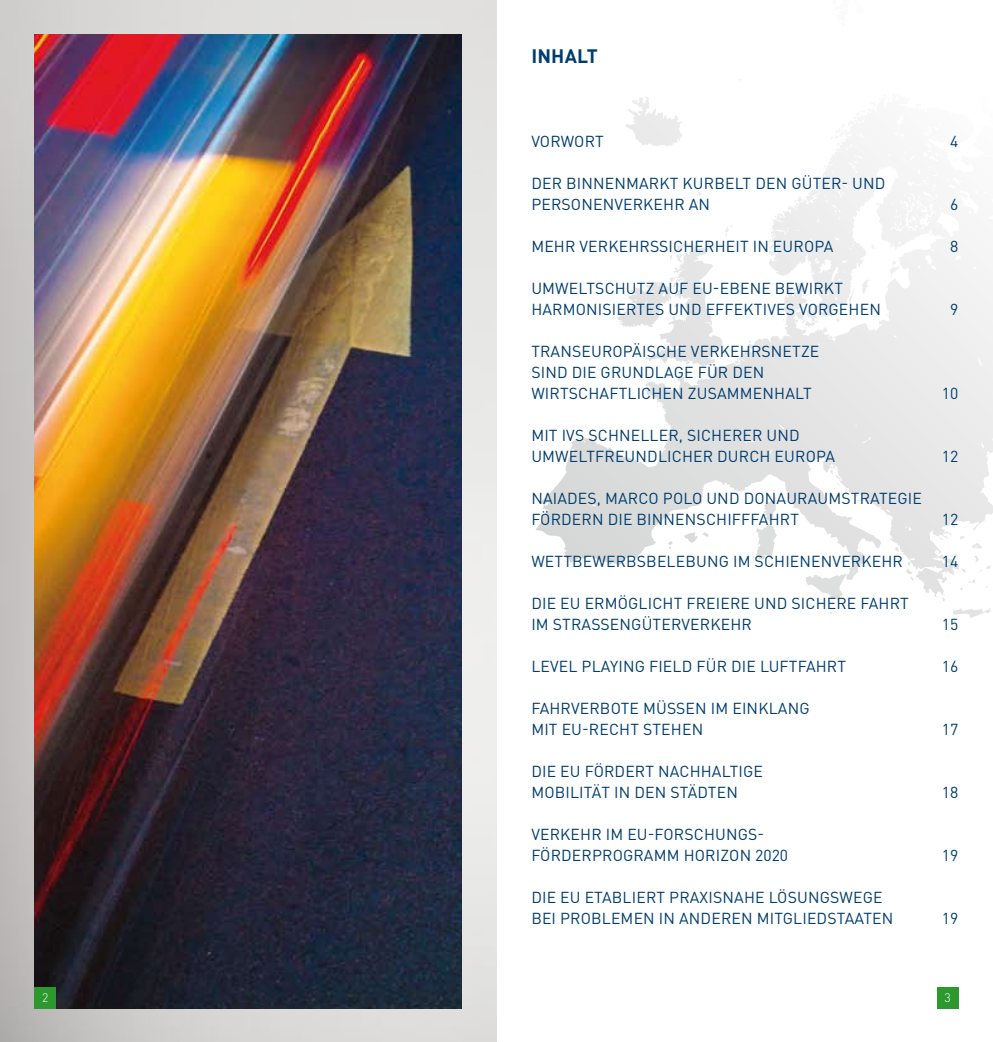
<style>
.page{position:relative;width:993px;height:1042px;background:#fff}
.page>*{position:absolute;margin:0;border:0;box-sizing:border-box;transform-origin:0 0}
.t1{font:700 19.25px "DIN Pro";color:#003d6e}
.t2{font:15.75px "DIN Pro";letter-spacing:.01em;color:#003d6e}
.t3{font:300 12.25px "DIN Pro";color:#fff}
</style>
<div class="page">
<svg style="left:496px;top:0;width:496px;height:618px"></svg>
<img style="left:0;top:0;width:496px;height:1042px">
<img style="left:35px;top:35px;width:426px;height:973px">
<div style="left:936px;top:987px;width:21px;height:21px;background:#2c982e"></div>
<div style="left:35px;top:987px;width:21px;height:21px;background:#2c982e"></div>
<p class="t1" style="left:531px;top:43px;width:19px">Inhalt</p>
<p class="t2" style="left:531px;top:131px;width:61px">VORWORT</p>
<p class="t2" style="left:949px;top:131px;width:10px">4</p>
<p class="t2" style="left:531px;top:173px;width:57px">DER BINNENMARKT</p>
<p class="t2" style="left:682px;top:173px;width:11px">KURBELT</p>
<p class="t2" style="left:755px;top:173px;width:11px">DEN</p>
<p class="t2" style="left:791px;top:173px;width:73px">GÜTER- UND</p>
<p class="t2" style="left:531px;top:194px;width:21px">PERS</p>
<p class="t2" style="left:570px;top:194px;width:22px">ONENVERKEHR</p>
<p class="t2" style="left:688px;top:194px;width:9px">AN</p>
<p class="t2" style="left:949px;top:194px;width:10px">6</p>
<p class="t2" style="left:531px;top:236px;width:24px">MEHR</p>
<p class="t2" style="left:579px;top:236px;width:19px">VERKEHRSSI</p>
<p class="t2" style="left:673px;top:236px;width:21px">CHERHEIT</p>
<p class="t2" style="left:752px;top:236px;width:69px">IN EUROPA</p>
<p class="t2" style="left:949px;top:236px;width:10px">8</p>
<p class="t2" style="left:531px;top:278px;width:22px">UMWELTS</p>
<p class="t2" style="left:604px;top:278px;width:21px">CHUT</p>
<p class="t2" style="left:645px;top:278px;width:24px">Z AUF</p>
<p class="t2" style="left:692px;top:278px;width:48px">EU-EBENE</p>
<p class="t2" style="left:774px;top:278px;width:11px">BEWIRKT</p>
<p class="t2" style="left:531px;top:299px;width:12px">HARM</p>
<p class="t2" style="left:575px;top:299px;width:20px">ONISIERTES</p>
<p class="t2" style="left:668px;top:299px;width:12px">UND</p>
<p class="t2" style="left:705px;top:299px;width:10px">EFFEKTIVES</p>
<p class="t2" style="left:798px;top:299px;width:29px">VORGEHEN</p>
<p class="t2" style="left:949px;top:299px;width:10px">9</p>
<p class="t2" style="left:531px;top:341px;width:20px">TRANSEUR</p>
<p class="t2" style="left:612px;top:341px;width:98px">OPÄISCHE VERKEHRSNET</p>
<p class="t2" style="left:800px;top:341px;width:17px">ZE</p>
<p class="t2" style="left:531px;top:362px;width:10px">SIND</p>
<p class="t2" style="left:571px;top:362px;width:9px">DIE</p>
<p class="t2" style="left:600px;top:362px;width:22px">GRUNDLAGE</p>
<p class="t2" style="left:697px;top:362px;width:46px">FÜR DEN</p>
<p class="t2" style="left:531px;top:383px;width:11px">WIRTS</p>
<p class="t2" style="left:578px;top:383px;width:20px">CHAFTLI</p>
<p class="t2" style="left:641px;top:383px;width:21px">CHEN</p>
<p class="t2" style="left:687px;top:383px;width:11px">ZUSAMMENHALT</p>
<p class="t2" style="left:941px;top:383px;width:18px">10</p>
<p class="t2" style="left:531px;top:425px;width:88px">MIT IVS SCHNELLER</p>
<p class="t2" style="left:678px;top:425px;width:44px">, SICHERER</p>
<p class="t2" style="left:766px;top:425px;width:12px">UND</p>
<p class="t2" style="left:531px;top:446px;width:11px">UMWELTFREUNDLI</p>
<p class="t2" style="left:671px;top:446px;width:21px">CHER</p>
<p class="t2" style="left:717px;top:446px;width:11px">DUR</p>
<p class="t2" style="left:749px;top:446px;width:74px">CH EUROPA</p>
<p class="t2" style="left:941px;top:446px;width:18px">12</p>
<p class="t2" style="left:531px;top:488px;width:22px">NAIADES</p>
<p class="t2" style="left:596px;top:488px;width:121px">, MARCO POLO UND</p>
<p class="t2" style="left:743px;top:488px;width:32px">DONAURAUMSTRATEGIE</p>
<p class="t2" style="left:531px;top:509px;width:11px">FÖRDERN</p>
<p class="t2" style="left:607px;top:509px;width:9px">DIE</p>
<p class="t2" style="left:636px;top:509px;width:22px">BINNENS</p>
<p class="t2" style="left:705px;top:509px;width:20px">CHIFFFAHRT</p>
<p class="t2" style="left:941px;top:509px;width:18px">12</p>
<p class="t2" style="left:531px;top:551px;width:25px">WETTBEWERBSBELEBUNG</p>
<p class="t2" style="left:732px;top:551px;width:52px">IM SCHIENENVERKEHR</p>
<p class="t2" style="left:941px;top:551px;width:18px">14</p>
<p class="t2" style="left:531px;top:593px;width:64px">DIE EU ERMÖGLI</p>
<p class="t2" style="left:652px;top:593px;width:44px">CHT FREIERE</p>
<p class="t2" style="left:754px;top:593px;width:12px">UND</p>
<p class="t2" style="left:791px;top:593px;width:35px">SICHERE</p>
<p class="t2" style="left:860px;top:593px;width:20px">FAHRT</p>
<p class="t2" style="left:531px;top:614px;width:90px">IM STRASSENG</p>
<p class="t2" style="left:641px;top:614px;width:22px">ÜTERVERKEHR</p>
<p class="t2" style="left:941px;top:614px;width:18px">15</p>
<p class="t2" style="left:531px;top:656px;width:19px">LEVEL</p>
<p class="t2" style="left:581px;top:656px;width:46px">PLAYING</p>
<p class="t2" style="left:648px;top:656px;width:19px">FIELD</p>
<p class="t2" style="left:696px;top:656px;width:44px">FÜR DIE</p>
<p class="t2" style="left:759px;top:656px;width:19px">LUFTFAHRT</p>
<p class="t2" style="left:941px;top:656px;width:18px">16</p>
<p class="t2" style="left:531px;top:698px;width:20px">FAHRVERB</p>
<p class="t2" style="left:610px;top:698px;width:67px">OTE MÜSSEN</p>
<p class="t2" style="left:710px;top:698px;width:42px">IM EINKLANG</p>
<p class="t2" style="left:531px;top:719px;width:10px">MIT</p>
<p class="t2" style="left:561px;top:719px;width:91px">EU-RECHT STEHEN</p>
<p class="t2" style="left:941px;top:719px;width:18px">17</p>
<p class="t2" style="left:531px;top:761px;width:64px">DIE EU FÖRDERT</p>
<p class="t2" style="left:658px;top:761px;width:42px">NACHHALTIGE</p>
<p class="t2" style="left:531px;top:782px;width:32px">MOBILIT</p>
<p class="t2" style="left:591px;top:782px;width:54px">ÄTIN DEN</p>
<p class="t2" style="left:670px;top:782px;width:36px">STÄDTEN</p>
<p class="t2" style="left:941px;top:782px;width:18px">18</p>
<p class="t2" style="left:531px;top:824px;width:20px">VERKEHR</p>
<p class="t2" style="left:605px;top:824px;width:110px">IM EU-FORSCHUNGS</p>
<p class="t2" style="left:757px;top:824px;width:8px">-</p>
<p class="t2" style="left:531px;top:845px;width:11px">FÖRDERPR</p>
<p class="t2" style="left:612px;top:845px;width:23px">OGRAMM</p>
<p class="t2" style="left:683px;top:845px;width:106px">HORIZON 2020</p>
<p class="t2" style="left:941px;top:845px;width:18px">19</p>
<p class="t2" style="left:531px;top:887px;width:64px">DIE EU ETABLIERT</p>
<p class="t2" style="left:669px;top:887px;width:11px">PRA</p>
<p class="t2" style="left:699px;top:887px;width:19px">XISNAHE</p>
<p class="t2" style="left:768px;top:887px;width:20px">LÖSUNGSWEGE</p>
<p class="t2" style="left:531px;top:908px;width:9px">BEI</p>
<p class="t2" style="left:560px;top:908px;width:43px">PROBLEMEN</p>
<p class="t2" style="left:658px;top:908px;width:32px">IN ANDEREN</p>
<p class="t2" style="left:756px;top:908px;width:138px">MITGLIEDSTAATEN</p>
<p class="t2" style="left:941px;top:908px;width:18px">19</p>
<p class="t3" style="left:42px;top:989px;width:8px">2</p>
<p class="t3" style="left:944px;top:989px;width:8px">3</p>
</div>
